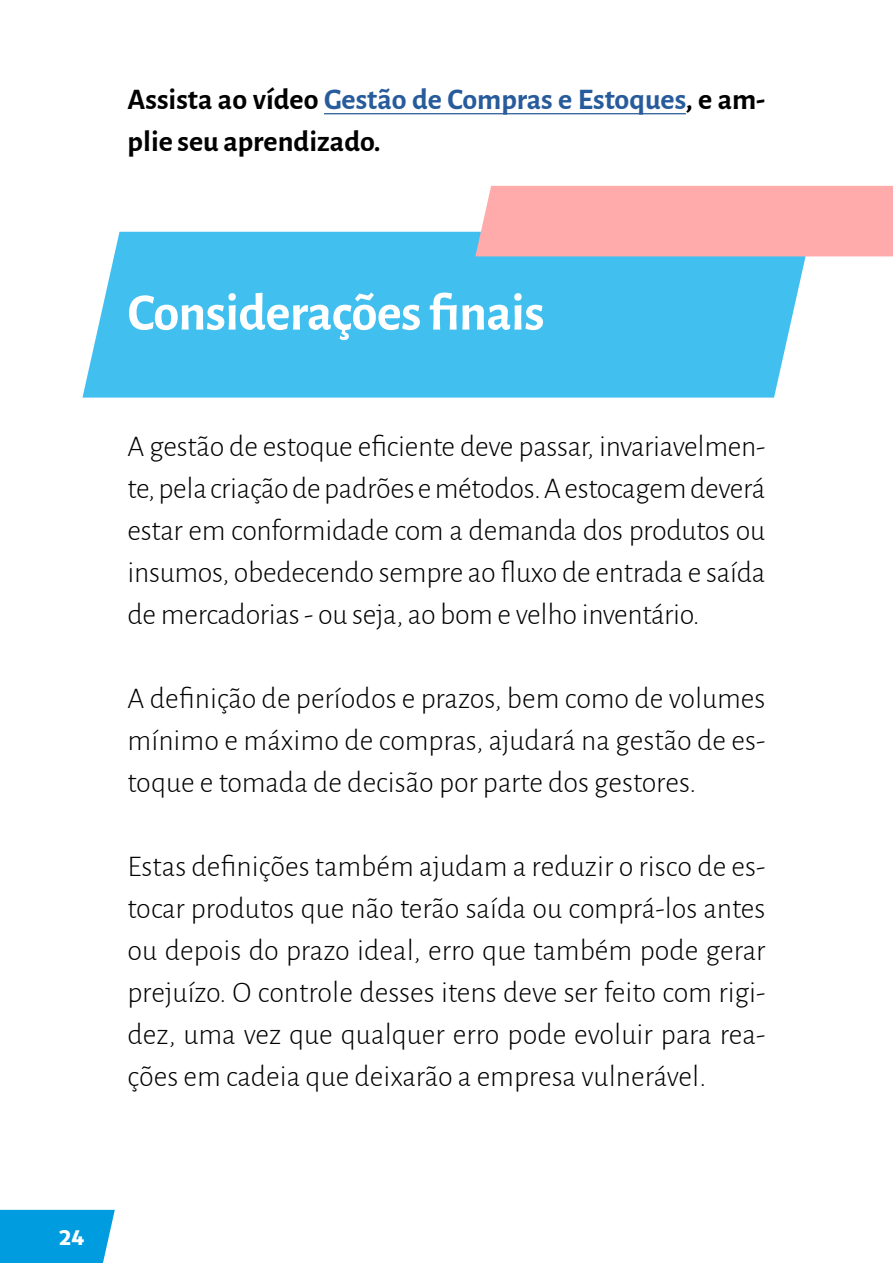
<style>
.page{position:relative;width:893px;height:1263px;background:#fff}
.page>*{position:absolute;margin:0;border:0;box-sizing:border-box;transform-origin:0 0}
.t1{font:700 52.5px "Alegreya Sans";letter-spacing:-.01em;color:#fff}
.t2{font:300 30px/42px "Alegreya Sans";letter-spacing:-.005em;color:#000;text-align:justify}
.t3{font:700 30px/42px "Alegreya Sans";color:#000}
.t4{font:900 21px "Campuni";color:#fff}
.s1{color:#275b9b}
</style>
<div class="page">
<div style="left:0;top:1210px;width:115px;height:53px;background:#009ce0"></div>
<div style="left:82px;top:232px;width:729px;height:166px;background:#41c0f0"></div>
<div style="left:475px;top:186px;width:418px;height:70px;background:#ffabab"></div>
<hr style="left:324px;top:113px;width:362px;height:1px;background:#275b9b">
<p class="t3" style="left:128px;top:76px;width:639px">Assista ao vídeo <span class="s1">Gestão de Compras e Estoques</span>, e am&shy;plie seu aprendizado.</p>
<h1 class="t1" style="left:128px;top:274px;width:418px">Considerações finais</h1>
<p class="t2" style="left:128px;top:424px;width:639px">A gestão de estoque eficiente deve passar, invariavelmen&shy;te, pela criação de padrões e métodos. A estocagem deverá estar em conformidade com a demanda dos produtos ou insumos, obedecendo sempre ao fluxo de entrada e saída de mercadorias - ou seja, ao bom e velho inventário.</p>
<p class="t2" style="left:128px;top:676px;width:639px">A definição de períodos e prazos, bem como de volumes mínimo e máximo de compras, ajudará na gestão de es&shy;toque e tomada de decisão por parte dos gestores.</p>
<p class="t2" style="left:128px;top:844px;width:639px">Estas definições também ajudam a reduzir o risco de es&shy;tocar produtos que não terão saída ou comprá-los antes ou depois do prazo ideal, erro que também pode gerar prejuízo. O controle desses itens deve ser feito com rigi&shy;dez, uma vez que qualquer erro pode evoluir para rea&shy;ções em cadeia que deixarão a empresa vulnerável.</p>
<p class="t4" style="left:59px;top:1223px;width:27px">24</p>
</div>
